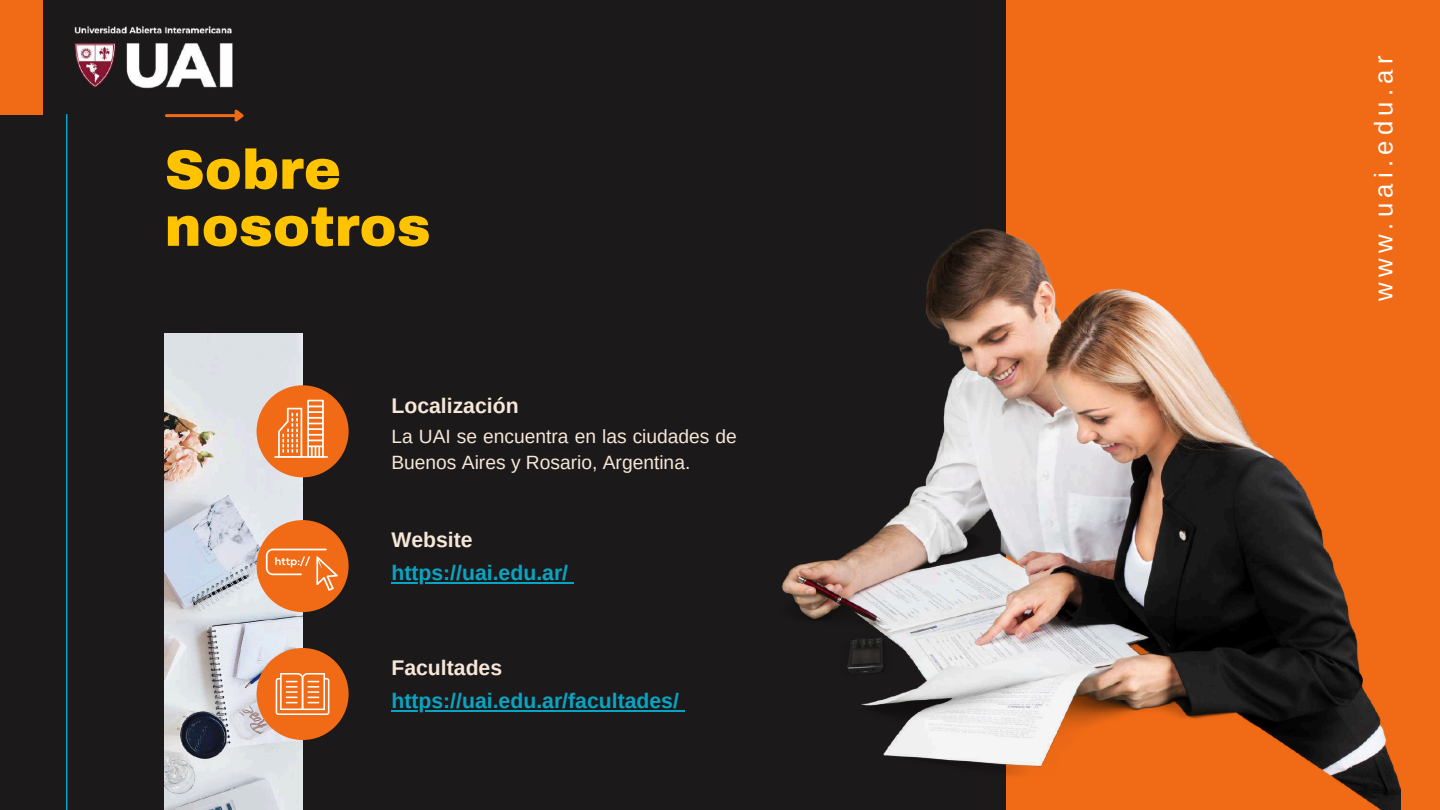
<style>
.page{position:relative;width:1440px;height:810px;background:#1c191a}
.page>*{position:absolute;margin:0;border:0;box-sizing:border-box;transform-origin:0 0}
.t1{font:900 55.7px/57px "Archivo";color:#ffc300}
.t2{font:25.7px "Arimo";letter-spacing:.205em;color:#fff}
.t3{font:700 21.2px "Arimo";color:#07a5c3}
.t4{font:700 21.2px "Arimo";color:#f6e7d8}
.t5{font:19.2px/26.2px "Arimo";color:#f6e7d8}
</style>
<div class="page">
<img style="left:165px;top:334px;width:137px;height:476px">
<hr style="left:66px;top:114px;width:1px;height:696px;background:#07a5c3">
<div style="left:0;top:0;width:42px;height:114px;background:#f16b17"></div>
<hr style="left:166px;top:114px;width:69px;height:3px;background:#f16b17">
<svg style="left:232px;top:109px;width:12px;height:13px"></svg>
<div style="left:1006px;top:0;width:434px;height:810px;background:#f16b17"></div>
<img style="left:782px;top:228px;width:618px;height:582px">
<div style="left:257px;top:385px;width:92px;height:92px;background:#f16b17;border-radius:50%"></div>
<div style="left:257px;top:520px;width:92px;height:92px;background:#f16b17;border-radius:50%"></div>
<div style="left:257px;top:648px;width:92px;height:92px;background:#f16b17;border-radius:50%"></div>
<svg style="left:276px;top:673px;width:53px;height:42px"></svg>
<svg style="left:274px;top:400px;width:54px;height:58px"></svg>
<svg style="left:266px;top:549px;width:72px;height:42px"></svg>
<hr style="left:391px;top:582px;width:177px;height:1px;background:#07a5c3">
<hr style="left:391px;top:710px;width:288px;height:1px;background:#07a5c3">
<img style="left:74px;top:26px;width:159px;height:63px">
<h1 class="t1" style="left:165px;top:142px;width:268px">Sobre nosotros</h1>
<p class="t4" style="left:391px;top:393px;width:129px">Localización</p>
<p class="t5" style="left:391px;top:423px;width:347px">La UAI se encuentra en las ciudades de<br>Buenos Aires y Rosario, Argentina.</p>
<p class="t4" style="left:391px;top:528px;width:83px">Website</p>
<p class="t3" style="left:391px;top:561px;width:178px">https://uai.edu.ar/</p>
<p class="t4" style="left:391px;top:656px;width:112px">Facultades</p>
<p class="t3" style="left:391px;top:689px;width:289px">https://uai.edu.ar/facultades/</p>
<h2 class="t2" style="left:1369px;top:301px;width:247px;rotate:-90deg">www.uai.edu.ar</h2>
</div>
